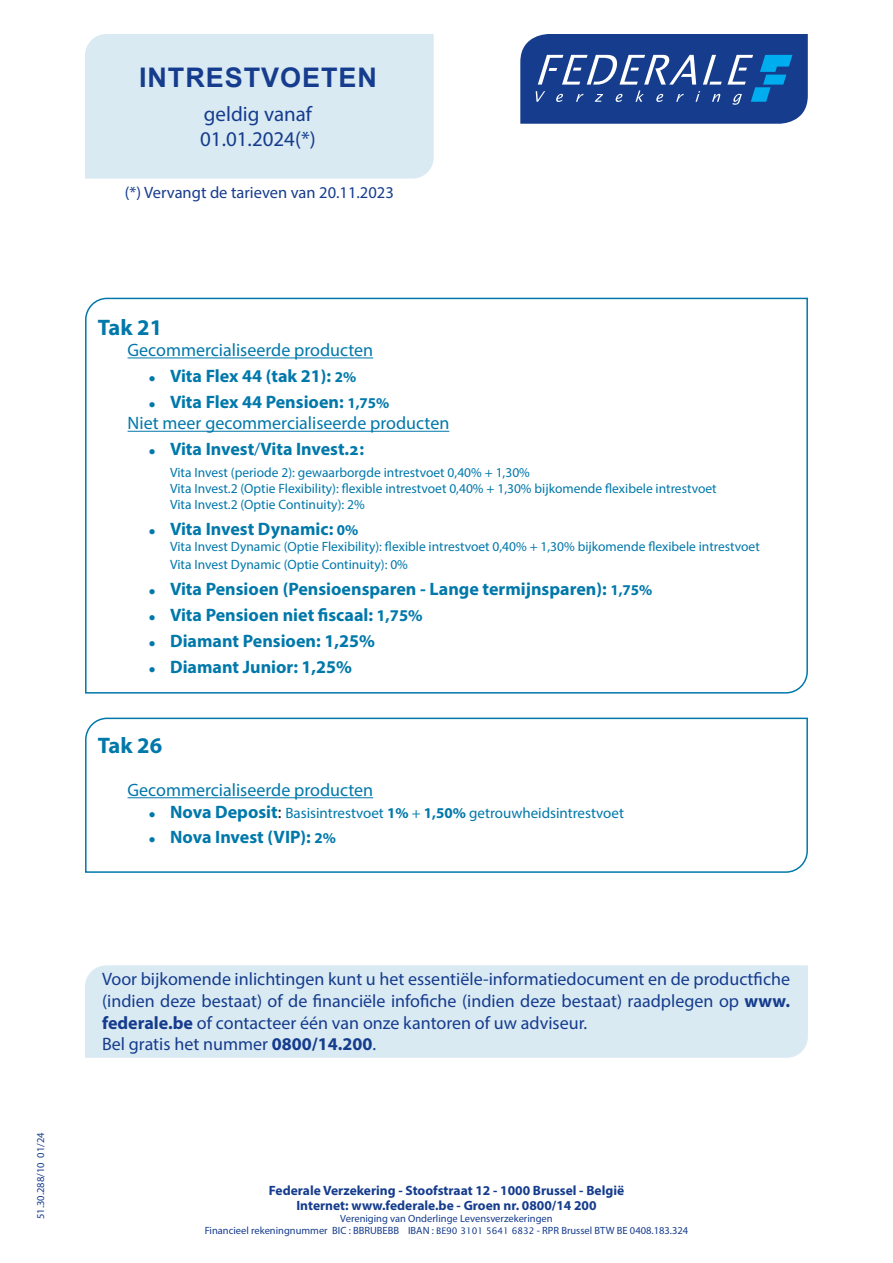
<style>
.page{position:relative;width:893px;height:1263px;background:#fff}
.page>*{position:absolute;margin:0;border:0;box-sizing:border-box;transform-origin:0 0}
.t1{font:700 27px "Arial";letter-spacing:.035em;color:#153c8d}
.t2{font:700 22.5px "Myriad Pro";color:#0078aa}
.t3{font:21px "Myriad Pro";color:#153c8d}
.t4{font:18px/21.6px "Myriad Pro";color:#153c8d;text-align:justify}
.t5{font:700 18px "Myriad Pro";color:#0078aa}
.t6{font:18px "Myriad Pro";color:#0078aa}
.t7{font:16.5px "Myriad Pro";color:#153c8d}
.t8{font:15px "Myriad Pro";color:#0078aa}
.t9{font:13.5px "Myriad Pro";color:#0078aa}
.t10{font:700 13.5px "Myriad Pro";color:#153c8d}
.t11{font:10.5px "Myriad Pro";color:#153c8d}
.s1{font-size:15px}
.s2{font-weight:400}
.s3{font-size:16.5px}
.s4{font-weight:700;font-size:18px}
.s5{font-size:18px;color:#231f20}
.s6{font-weight:700}
.s7{font-family:"Lucida Sans Std";font-size:9px}
</style>
<div class="page">
<svg style="left:85px;top:297px;width:723px;height:397px"></svg>
<div style="left:85px;top:34px;width:349px;height:145px;background:#daeaf3"></div>
<div style="left:85px;top:965px;width:723px;height:93px;background:#daeaf3"></div>
<svg style="left:520px;top:34px;width:288px;height:90px;background:#2b539b"></svg>
<hr style="left:128px;top:357px;width:245px;height:1px;background:#0078aa">
<hr style="left:128px;top:431px;width:321px;height:1px;background:#0078aa">
<svg style="left:85px;top:717px;width:723px;height:156px"></svg>
<hr style="left:128px;top:797px;width:245px;height:1px;background:#0078aa">
<p class="t11" style="left:34px;top:1219px;width:88px;rotate:-90deg">51.30.288/10 01/24</p>
<p class="t1" style="left:139px;top:59px;width:239px">INTRESTVOETEN</p>
<p class="t3" style="left:204px;top:101px;width:110px">geldig vanaf</p>
<p class="t3" style="left:200px;top:126px;width:117px">01.01.2024(*)</p>
<p class="t7" style="left:125px;top:182px;width:270px">(*) Vervangt de tarieven van 20.11.2023</p>
<p class="t2" style="left:98px;top:312px;width:66px">Tak 21</p>
<p class="t6" style="left:128px;top:339px;width:247px">Gecommercialiseerde producten</p>
<p class="t5" style="left:149px;top:364px;width:209px">● Vita Flex 44 (tak 21): <span class="s1">2%</span></p>
<p class="t5" style="left:149px;top:390px;width:242px">● Vita Flex 44 Pensioen: <span class="s1">1,75%</span></p>
<p class="t6" style="left:128px;top:412px;width:323px">Niet meer gecommercialiseerde producten</p>
<p class="t5" style="left:149px;top:437px;width:217px">● Vita Invest<span class="s2">/</span>Vita Invest.2:</p>
<p class="t9" style="left:170px;top:464px;width:361px">Vita Invest (periode 2): gewaarborgde intrestvoet 0,40% + 1,30%</p>
<p class="t9" style="left:170px;top:480px;width:548px">Vita Invest.2 (Optie Flexibility): flexible intrestvoet 0,40% + 1,30% bijkomende flexibele intrestvoet</p>
<p class="t9" style="left:170px;top:496px;width:196px">Vita Invest.2 (Optie Continuity): 2%</p>
<p class="t5" style="left:149px;top:517px;width:211px">● Vita Invest Dynamic: <span class="s1">0%</span></p>
<p class="t9" style="left:170px;top:538px;width:591px">Vita Invest Dynamic (Optie Flexibility): flexible intrestvoet 0,40% + 1,30% bijkomende flexibele intrestvoet</p>
<p class="t9" style="left:170px;top:556px;width:239px">Vita Invest Dynamic (Optie Continuity): 0%</p>
<p class="t5" style="left:149px;top:577px;width:505px">● Vita Pensioen (Pensioensparen - Lange termijnsparen): <span class="s1">1,75%</span></p>
<p class="t5" style="left:149px;top:603px;width:275px">● Vita Pensioen niet fiscaal: <span class="s3">1,75%</span></p>
<p class="t5" style="left:149px;top:629px;width:228px">● Diamant Pensioen: 1,25%</p>
<p class="t5" style="left:149px;top:655px;width:205px">● Diamant Junior: 1,25%</p>
<p class="t2" style="left:98px;top:730px;width:66px">Tak 26</p>
<p class="t6" style="left:128px;top:779px;width:247px">Gecommercialiseerde producten</p>
<p class="t8" style="left:149px;top:803px;width:477px">● <span class="s4">Nova Deposit</span><span class="s5">:</span> Basisintrestvoet <span class="s6">1%</span> + <span class="s6">1,50%</span> getrouwheidsintrestvoet</p>
<p class="t5" style="left:149px;top:826px;width:189px">● Nova Invest (VIP): <span class="s1">2%</span></p>
<p class="t4" style="left:102px;top:968px;width:689px">Voor bijkomende inlichtingen kunt u het essentiële-informatiedocument en de productfiche (indien deze bestaat) of de financiële infofiche (indien deze bestaat) raadplegen op <span class="s6">www. federale.be</span> of contacteer één van onze kantoren of uw adviseur.</p>
<p class="t4" style="left:102px;top:1033px;width:276px">Bel gratis het nummer <span class="s6">0800/14.200</span>.</p>
<p class="t10" style="left:269px;top:1182px;width:357px">Federale Verzekering - Stoofstraat 12 - 1000 Brussel - België</p>
<p class="t10" style="left:296px;top:1197px;width:302px">Internet: www.federale.be - Groen nr. 0800/14 200</p>
<p class="t11" style="left:340px;top:1212px;width:214px">Vereniging van Onderlinge Levensverzekeringen</p>
<p class="t11" style="left:205px;top:1224px;width:485px">Financieel rekeningnummer BIC : BBRUBEBB IBAN : <span class="s7">BE90 3101 5641 6832</span> - RPR Brussel BTW BE 0408.183.324</p>
</div>
